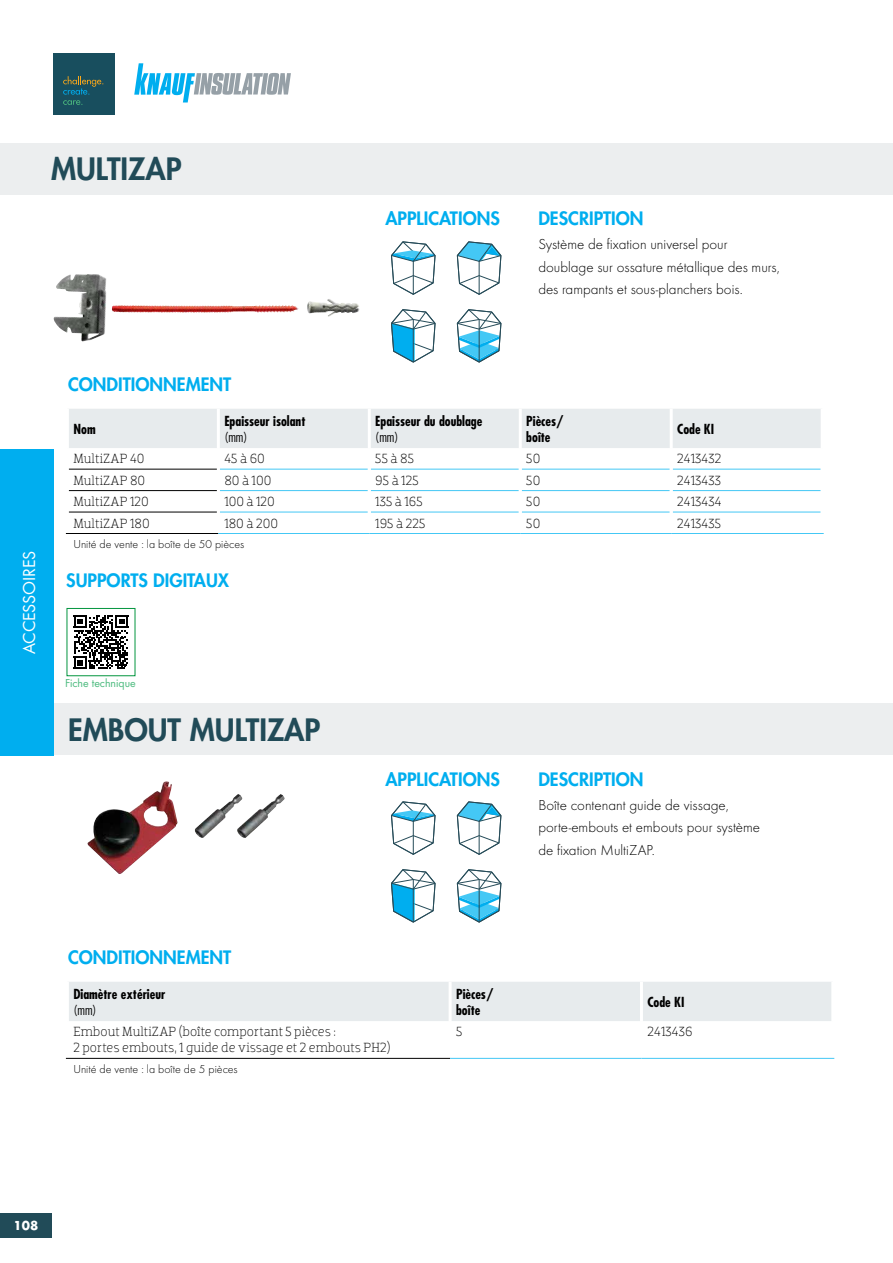
<style>
.page{position:relative;width:893px;height:1263px;background:#fff}
.page>*{position:absolute;margin:0;border:0;box-sizing:border-box;transform-origin:0 0}
.t1{font:800 30px "Futura Std";color:#214b58}
.t2{font:800 18px "Futura Std";color:#00aeef}
.t3{font:18px "Futura Boo";letter-spacing:-.005em;color:#fff}
.t4{font:300 15px/22.5px "Futura";color:#000}
.t5{font:300 13.5px/16.2px "Dobra Slab";color:#000}
.t6{font:700 condensed 13.5px/16.2px "Futura Std";color:#000}
.t7{font:300 condensed 13.5px "Futura Std";color:#000}
.t8{font:300 12px "Futura";color:#000}
.t9{font:12px "Futura Boo";color:#4dbb7f}
.t10{font:700 12px "Futura Std";color:#fff}
</style>
<div class="page">
<div style="left:0;top:704px;width:893px;height:51px;background:#eceeef"></div>
<div style="left:69px;top:982px;width:762px;height:39px;background:#e7ebed"></div>
<hr style="left:449px;top:982px;width:3px;height:39px;background:#fff">
<hr style="left:640px;top:982px;width:3px;height:39px;background:#fff">
<hr style="left:66px;top:1058px;width:384px;height:1px;background:#000">
<hr style="left:450px;top:1058px;width:191px;height:1px;background:#44c8f5">
<hr style="left:641px;top:1058px;width:193px;height:1px;background:#44c8f5">
<div style="left:0;top:144px;width:893px;height:51px;background:#eceeef"></div>
<div style="left:69px;top:409px;width:752px;height:39px;background:#e7ebed"></div>
<hr style="left:220px;top:469px;width:148px;height:1px;background:#44c8f5">
<hr style="left:371px;top:469px;width:148px;height:1px;background:#44c8f5">
<hr style="left:522px;top:469px;width:148px;height:1px;background:#44c8f5">
<hr style="left:673px;top:469px;width:148px;height:1px;background:#44c8f5">
<hr style="left:220px;top:490px;width:148px;height:1px;background:#44c8f5">
<hr style="left:371px;top:490px;width:148px;height:1px;background:#44c8f5">
<hr style="left:522px;top:490px;width:148px;height:1px;background:#44c8f5">
<hr style="left:673px;top:490px;width:148px;height:1px;background:#44c8f5">
<hr style="left:220px;top:512px;width:148px;height:1px;background:#44c8f5">
<hr style="left:371px;top:512px;width:148px;height:1px;background:#44c8f5">
<hr style="left:522px;top:512px;width:148px;height:1px;background:#44c8f5">
<hr style="left:673px;top:512px;width:148px;height:1px;background:#44c8f5">
<hr style="left:217px;top:409px;width:3px;height:39px;background:#fff">
<hr style="left:368px;top:409px;width:3px;height:39px;background:#fff">
<hr style="left:519px;top:409px;width:3px;height:39px;background:#fff">
<hr style="left:670px;top:409px;width:3px;height:39px;background:#fff">
<hr style="left:69px;top:469px;width:148px;height:1px;background:#000">
<hr style="left:69px;top:490px;width:148px;height:1px;background:#000">
<hr style="left:69px;top:512px;width:148px;height:1px;background:#000">
<hr style="left:66px;top:533px;width:152px;height:1px;background:#000">
<hr style="left:218px;top:533px;width:151px;height:1px;background:#44c8f5">
<hr style="left:369px;top:533px;width:151px;height:1px;background:#44c8f5">
<hr style="left:520px;top:533px;width:151px;height:1px;background:#44c8f5">
<hr style="left:671px;top:533px;width:153px;height:1px;background:#44c8f5">
<img style="left:53px;top:274px;width:307px;height:68px">
<div style="left:0;top:1213px;width:51px;height:24px;background:#214b58"></div>
<svg style="left:134px;top:63px;width:157px;height:39px"></svg>
<div style="left:53px;top:53px;width:61px;height:61px;background:#184e5e"></div>
<svg style="left:63px;top:76px;width:40px;height:29px"></svg>
<svg style="left:456px;top:241px;width:46px;height:54px"></svg>
<svg style="left:456px;top:801px;width:46px;height:54px"></svg>
<svg style="left:456px;top:309px;width:46px;height:54px"></svg>
<svg style="left:456px;top:869px;width:46px;height:54px"></svg>
<svg style="left:391px;top:241px;width:45px;height:54px"></svg>
<svg style="left:391px;top:801px;width:45px;height:54px"></svg>
<svg style="left:391px;top:309px;width:45px;height:54px"></svg>
<svg style="left:391px;top:869px;width:45px;height:54px"></svg>
<img style="left:87px;top:781px;width:91px;height:93px">
<img style="left:194px;top:796px;width:42px;height:42px">
<img style="left:236px;top:794px;width:49px;height:44px">
<svg style="left:74px;top:615px;width:54px;height:54px"></svg>
<div style="left:0;top:449px;width:53px;height:306px;background:#00aeef"></div>
<h1 class="t1" style="left:51px;top:150px;width:132px">MULTIZAP</h1>
<h2 class="t2" style="left:385px;top:207px;width:116px">APPLICATIONS</h2>
<h2 class="t2" style="left:538px;top:207px;width:107px">DESCRIPTION</h2>
<p class="t4" style="left:538px;top:233px;width:243px">Système de fixation universel pour doublage sur ossature métallique des murs, des rampants et sous-planchers bois.</p>
<h2 class="t3" style="left:18px;top:654px;width:105px;rotate:-90deg">ACCESSOIRES</h2>
<h2 class="t2" style="left:68px;top:372px;width:165px">CONDITIONNEMENT</h2>
<p class="t6" style="left:73px;top:421px;width:24px">Nom</p>
<p class="t6" style="left:224px;top:413px;width:83px">Epaisseur isolant</p>
<p class="t7" style="left:224px;top:429px;width:25px">(mm)</p>
<p class="t6" style="left:375px;top:413px;width:109px">Epaisseur du doublage</p>
<p class="t7" style="left:375px;top:429px;width:25px">(mm)</p>
<p class="t6" style="left:526px;top:413px;width:39px">Pièces/ boîte</p>
<p class="t6" style="left:677px;top:421px;width:39px">Code KI</p>
<p class="t5" style="left:73px;top:450px;width:73px">MultiZAP 40</p>
<p class="t5" style="left:224px;top:450px;width:42px">45 à 60</p>
<p class="t5" style="left:375px;top:450px;width:40px">55 à 85</p>
<p class="t5" style="left:526px;top:450px;width:16px">50</p>
<p class="t5" style="left:677px;top:450px;width:46px">2413432</p>
<p class="t5" style="left:73px;top:472px;width:73px">MultiZAP 80</p>
<p class="t5" style="left:224px;top:472px;width:49px">80 à 100</p>
<p class="t5" style="left:375px;top:472px;width:45px">95 à 125</p>
<p class="t5" style="left:526px;top:472px;width:16px">50</p>
<p class="t5" style="left:677px;top:472px;width:46px">2413433</p>
<p class="t5" style="left:73px;top:493px;width:77px">MultiZAP 120</p>
<p class="t5" style="left:224px;top:493px;width:52px">100 à 120</p>
<p class="t5" style="left:375px;top:493px;width:49px">135 à 165</p>
<p class="t5" style="left:526px;top:493px;width:16px">50</p>
<p class="t5" style="left:677px;top:493px;width:46px">2413434</p>
<p class="t5" style="left:73px;top:515px;width:78px">MultiZAP 180</p>
<p class="t5" style="left:224px;top:515px;width:55px">180 à 200</p>
<p class="t5" style="left:375px;top:515px;width:52px">195 à 225</p>
<p class="t5" style="left:526px;top:515px;width:16px">50</p>
<p class="t5" style="left:677px;top:515px;width:46px">2413435</p>
<p class="t8" style="left:73px;top:537px;width:172px">Unité de vente : la boîte de 50 pièces</p>
<h2 class="t2" style="left:66px;top:569px;width:164px">SUPPORTS DIGITAUX</h2>
<p class="t9" style="left:65px;top:676px;width:72px">Fiche technique</p>
<h1 class="t1" style="left:68px;top:710px;width:254px">EMBOUT MULTIZAP</h1>
<h2 class="t2" style="left:385px;top:767px;width:116px">APPLICATIONS</h2>
<h2 class="t2" style="left:538px;top:767px;width:107px">DESCRIPTION</h2>
<p class="t4" style="left:538px;top:793px;width:223px">Boîte contenant guide de vissage, porte-embouts et embouts pour système de fixation MultiZAP.</p>
<h2 class="t2" style="left:68px;top:945px;width:165px">CONDITIONNEMENT</h2>
<p class="t6" style="left:73px;top:986px;width:93px">Diamètre extérieur</p>
<p class="t7" style="left:73px;top:1002px;width:25px">(mm)</p>
<p class="t6" style="left:456px;top:986px;width:39px">Pièces/ boîte</p>
<p class="t6" style="left:647px;top:994px;width:39px">Code KI</p>
<p class="t5" style="left:73px;top:1023px;width:319px">Embout MultiZAP (boîte comportant 5 pièces :<br>2 portes embouts, 1 guide de vissage et 2 embouts PH2)</p>
<p class="t5" style="left:456px;top:1023px;width:8px">5</p>
<p class="t5" style="left:647px;top:1023px;width:47px">2413436</p>
<p class="t8" style="left:73px;top:1062px;width:166px">Unité de vente : la boîte de 5 pièces</p>
<p class="t10" style="left:14px;top:1218px;width:26px">108</p>
</div>
